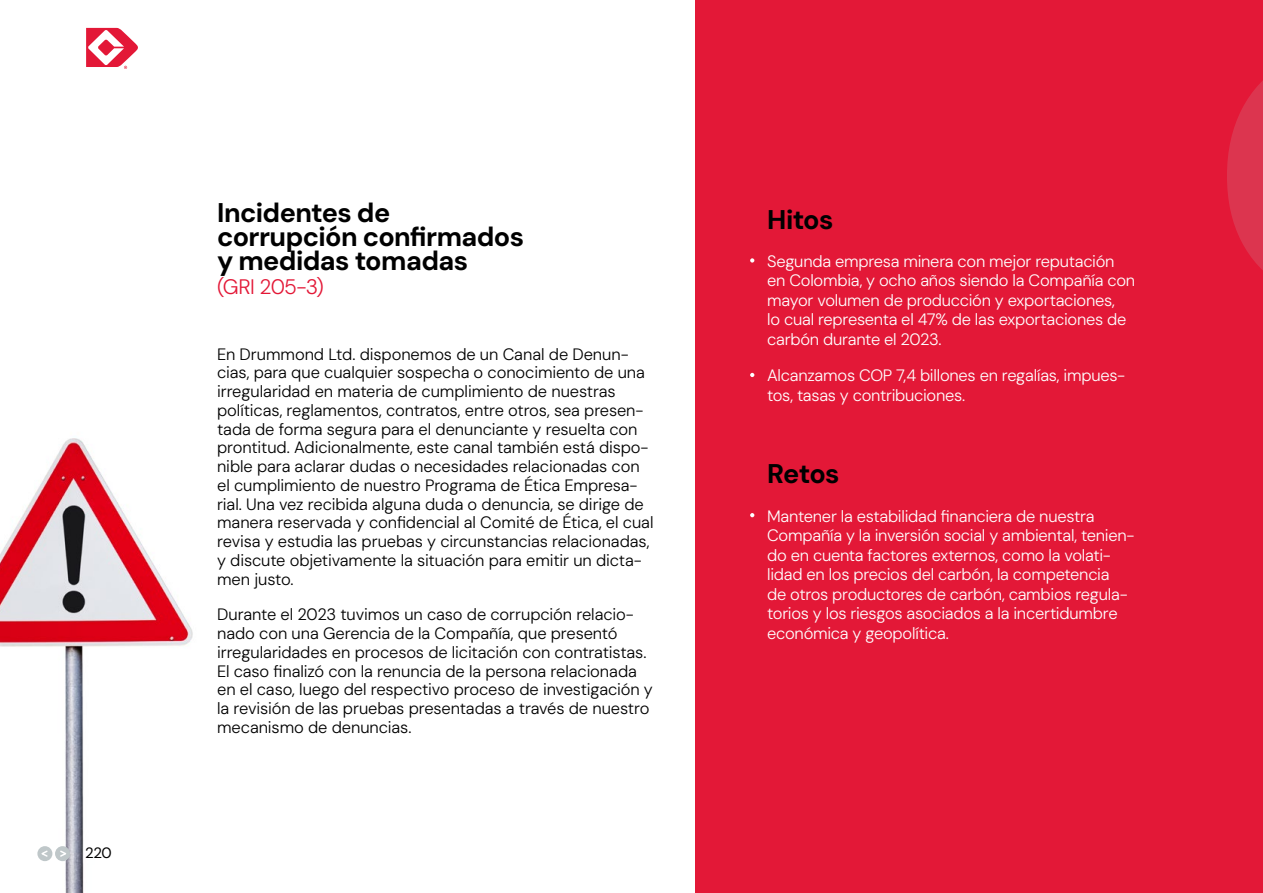
<style>
.page{position:relative;width:1263px;height:893px;background:#fff}
.page>*{position:absolute;margin:0;border:0;box-sizing:border-box;transform-origin:0 0}
.t1{font:700 27px/24px "DM Sans";letter-spacing:-.02em;color:#000}
.t2{font:300 21px "DM Sans";letter-spacing:-.035em;color:#e31837}
.t3{font:300 16.5px/18.8px "DM Sans";letter-spacing:-.005em;color:#000}
.t4{font:300 16.5px/19.5px "DM Sans";letter-spacing:-.015em;color:#fff}
.t5{font:15px "DM Sans";color:#000}
</style>
<div class="page">
<img style="left:0;top:438px;width:193px;height:455px">
<div style="left:696px;top:0;width:567px;height:893px;background:#e31837"></div>
<svg style="left:1227px;top:81px;width:36px;height:189px"></svg>
<svg style="left:750px;top:258px;width:4px;height:5px"></svg>
<svg style="left:750px;top:373px;width:4px;height:4px"></svg>
<svg style="left:750px;top:513px;width:4px;height:4px"></svg>
<svg style="left:86px;top:28px;width:52px;height:41px"></svg>
<div style="left:55px;top:846px;width:15px;height:15px;background:#bfc7c9;border-radius:50%"></div>
<svg style="left:60px;top:850px;width:6px;height:7px"></svg>
<div style="left:37px;top:846px;width:15px;height:15px;background:#bfc7c9;border-radius:50%"></div>
<svg style="left:41px;top:850px;width:7px;height:7px"></svg>
<p class="t5" style="left:85px;top:844px;width:28px">220</p>
<h1 class="t1" style="left:217px;top:201px;width:308px">Incidentes de corrupción confirmados y medidas tomadas</h1>
<p class="t2" style="left:217px;top:274px;width:108px">(GRI 205-3)</p>
<p class="t3" style="left:217px;top:344px;width:438px">En Drummond Ltd. disponemos de un Canal de Denun&shy;cias, para que cualquier sospecha o conocimiento de una irregularidad en materia de cumplimiento de nuestras políticas, reglamentos, contratos, entre otros, sea presen&shy;tada de forma segura para el denunciante y resuelta con prontitud. Adicionalmente, este canal también está dispo&shy;nible para aclarar dudas o necesidades relacionadas con el cumplimiento de nuestro Programa de Ética Empresa&shy;rial. Una vez recibida alguna duda o denuncia, se dirige de manera reservada y confidencial al Comité de Ética, el cual revisa y estudia las pruebas y circunstancias relacionadas, y discute objetivamente la situación para emitir un dicta&shy;men justo.</p>
<p class="t3" style="left:217px;top:605px;width:437px">Durante el 2023 tuvimos un caso de corrupción relacio&shy;nado con una Gerencia de la Compañía, que presentó irregularidades en procesos de licitación con contratistas.<br>El caso finalizó con la renuncia de la persona relacionada en el caso, luego del respectivo proceso de investigación y la revisión de las pruebas presentadas a través de nuestro mecanismo de denuncias.</p>
<h1 class="t1" style="left:767px;top:207px;width:68px">Hitos</h1>
<p class="t4" style="left:767px;top:251px;width:369px">Segunda empresa minera con mejor reputación en Colombia, y ocho años siendo la Compañía con mayor volumen de producción y exportaciones,<br>lo cual representa el 47% de las exportaciones de carbón durante el 2023.</p>
<p class="t4" style="left:767px;top:366px;width:359px">Alcanzamos COP 7,4 billones en regalías, impues&shy;tos, tasas y contribuciones.</p>
<h1 class="t1" style="left:767px;top:462px;width:74px">Retos</h1>
<p class="t4" style="left:767px;top:506px;width:369px">Mantener la estabilidad financiera de nuestra Compañía y la inversión social y ambiental, tenien&shy;do en cuenta factores externos, como la volati&shy;lidad en los precios del carbón, la competencia<br>de otros productores de carbón, cambios regula&shy;torios y los riesgos asociados a la incertidumbre económica y geopolítica.</p>
</div>
